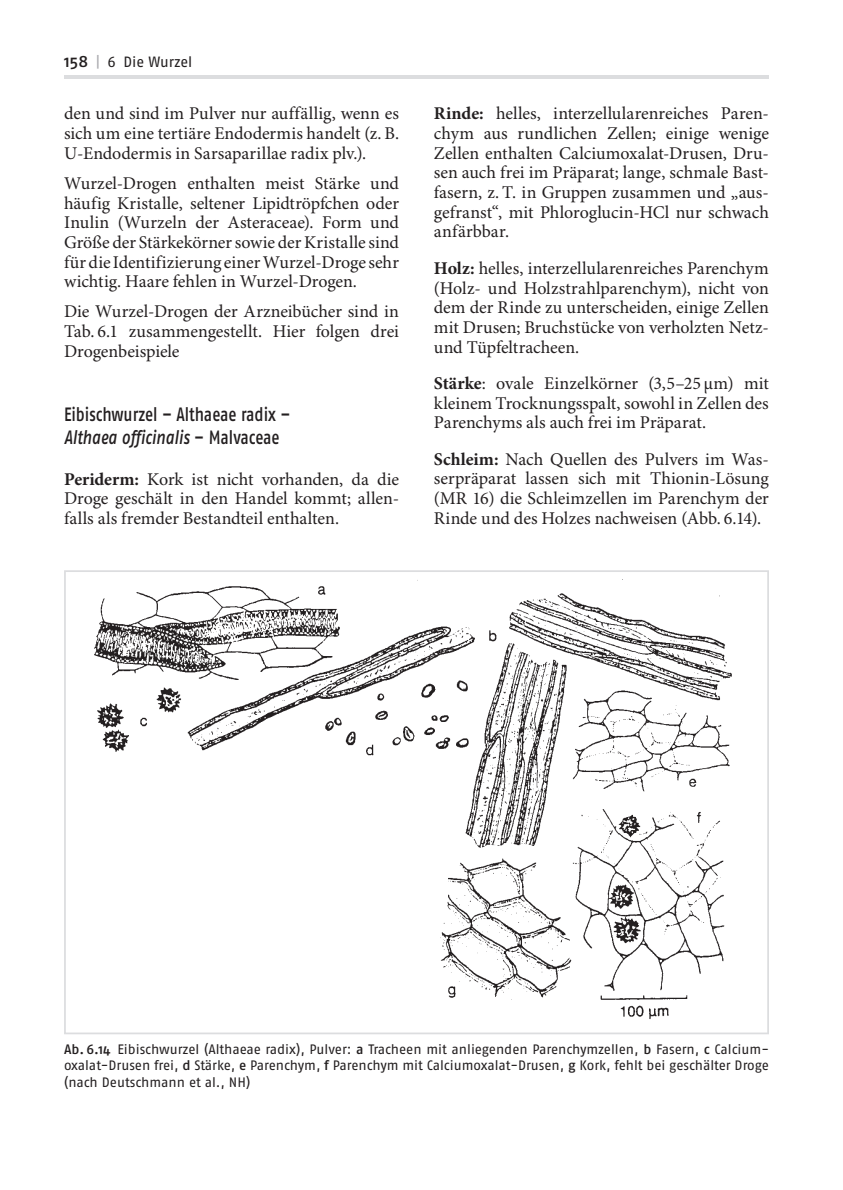
<style>
.page{position:relative;width:843px;height:1190px;background:#fff}
.page>*{position:absolute;margin:0;border:0;box-sizing:border-box;transform-origin:0 0}
.t1{font:19.25px/22.4px "Fago No Med";letter-spacing:-.005em;color:#231f20;scale:.8 1}
.t2{font:17.85px/19.8px "Minion Pro";letter-spacing:-.005em;color:#231f20;text-align:justify}
.t3{font:14.88px "Fago No";letter-spacing:-.005em;color:#231f20}
.t4{font:13.65px/16.6px "Fago No";letter-spacing:-.005em;color:#231f20;text-align:justify}
.s1{font-family:"Fago No Med";font-size:16.62px}
.s2{color:#a8a9ad}
.s3{font-style:italic}
.s4{font-weight:700}
.s5{font-family:"Fago No Med"}
</style>
<div class="page">
<hr style="left:64px;top:75px;width:704px;height:3px;background:#dcdddf">
<svg style="left:64px;top:570px;width:704px;height:464px"></svg>
<p class="t3" style="left:64px;top:54px;width:130px"><span class="s1">158</span> <span class="s2">|</span> 6 Die Wurzel</p>
<p class="t2" style="left:64px;top:104px;width:336px">den und sind im Pulver nur auffällig, wenn es sich um eine tertiäre Endodermis handelt (z. B.<br>U-Endodermis in Sarsaparillae radix plv.).</p>
<p class="t2" style="left:64px;top:174px;width:336px">Wurzel-Drogen enthalten meist Stärke und häufig Kristalle, seltener Lipidtröpfchen oder Inulin (Wurzeln der Asteraceae). Form und Größe der Stärkekörner sowie der Kristalle sind für die Identifizierung einer Wurzel-Droge sehr wichtig. Haare fehlen in Wurzel-Drogen.</p>
<p class="t2" style="left:64px;top:303px;width:336px">Die Wurzel-Drogen der Arzneibücher sind in Tab. 6.1 zusammengestellt. Hier folgen drei Drogenbeispiele</p>
<p class="t1" style="left:64px;top:403px;width:284px">Eibischwurzel – Althaeae radix –<br><span class="s3">Althaea officinalis</span> – Malvaceae</p>
<p class="t2" style="left:64px;top:470px;width:336px"><span class="s4">Periderm:</span> Kork ist nicht vorhanden, da die Droge geschält in den Handel kommt; allen&shy;falls als fremder Bestandteil enthalten.</p>
<p class="t2" style="left:434px;top:104px;width:336px"><span class="s4">Rinde:</span> helles, interzellularenreiches Paren&shy;chym aus rundlichen Zellen; einige wenige Zellen enthalten Calciumoxalat-Drusen, Dru&shy;sen auch frei im Präparat; lange, schmale Bast&shy;fasern, z. T. in Gruppen zusammen und „aus&shy;gefranst“, mit Phloroglucin-HCl nur schwach anfärbbar.</p>
<p class="t2" style="left:434px;top:259px;width:336px"><span class="s4">Holz:</span> helles, interzellularenreiches Parenchym (Holz- und Holzstrahlparenchym), nicht von dem der Rinde zu unterscheiden, einige Zellen mit Drusen; Bruchstücke von verholzten Netz&shy;und Tüpfeltracheen.</p>
<p class="t2" style="left:434px;top:374px;width:336px"><span class="s4">Stärke</span>: ovale Einzelkörner (3,5–25 µm) mit kleinem Trocknungsspalt, sowohl in Zellen des Parenchyms als auch frei im Präparat.</p>
<p class="t2" style="left:434px;top:450px;width:336px"><span class="s4">Schleim:</span> Nach Quellen des Pulvers im Was&shy;serpräparat lassen sich mit Thionin-Lösung (MR 16) die Schleimzellen im Parenchym der Rinde und des Holzes nachweisen (Abb. 6.14).</p>
<p class="t4" style="left:64px;top:1040px;width:706px"><span class="s5">Ab. 6.14</span> Eibischwurzel (Althaeae radix), Pulver: <span class="s5">a</span> Tracheen mit anliegenden Parenchymzellen, <span class="s5">b</span> Fasern, <span class="s5">c</span> Calcium‑ oxalat‑Drusen frei, <span class="s5">d</span> Stärke, <span class="s5">e</span> Parenchym, <span class="s5">f</span> Parenchym mit Calciumoxalat‑Drusen, <span class="s5">g</span> Kork, fehlt bei geschälter Droge (nach Deutschmann et al., NH)</p>
</div>
